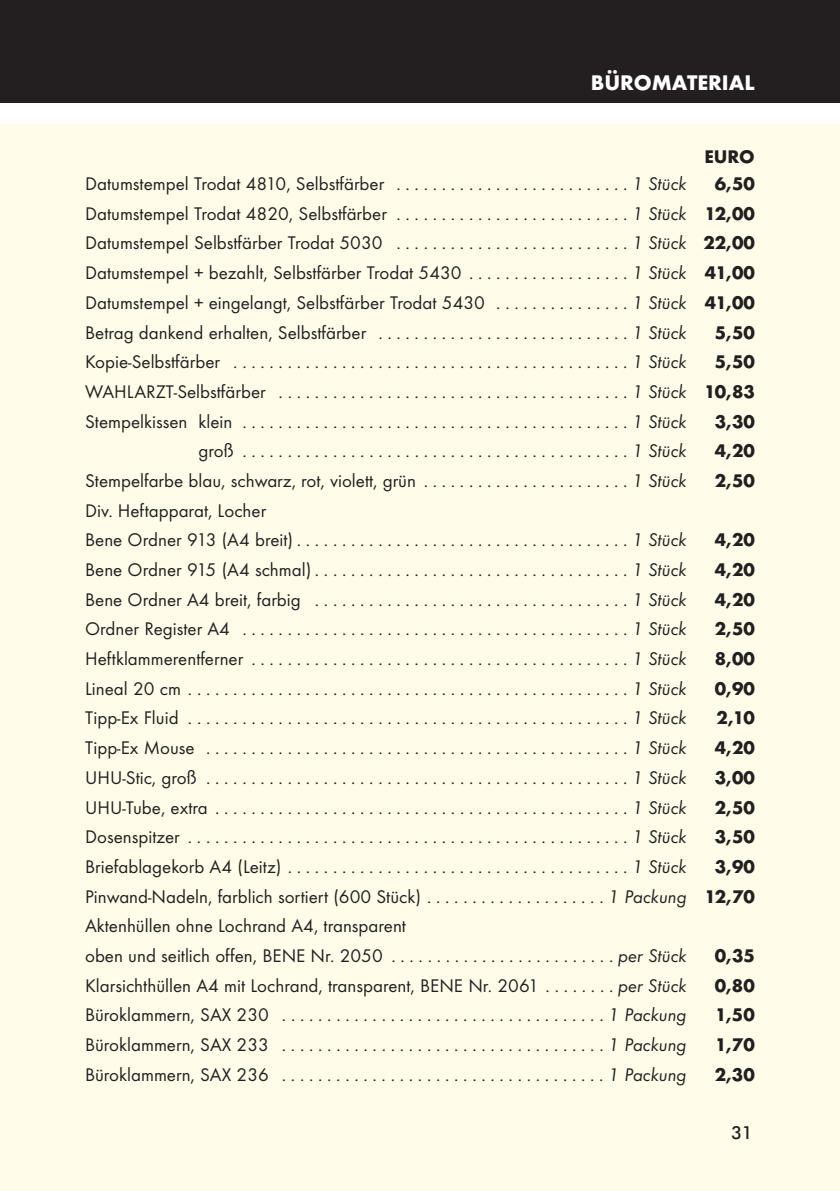
<style>
.page{position:relative;width:840px;height:1191px;background:#fff}
.page>*{position:absolute;margin:0;border:0;box-sizing:border-box;transform-origin:0 0}
.t1{font:700 22px "Futura EF";color:#fff}
.t2{font:19px/29.6px "Futura EF";color:#231f20;text-align:justify}
.t3{font:700 19px "Futura EF";color:#231f20}
.t4{font:500 18px "Futura BT";color:#231f20}
.s1{font-style:italic}
.s2{font-weight:700}
</style>
<div class="page">
<div style="left:0;top:125px;width:839px;height:1066px;background:#fffde9"></div>
<div style="left:0;top:0;width:839px;height:102px;background:#231f20"></div>
<p class="t1" style="left:590px;top:74px;width:165px">BÜROMATERIAL</p>
<p class="t3" style="left:704px;top:149px;width:52px">EURO</p>
<p class="t2" style="left:85px;top:170px;width:602px">Datumstempel Trodat 4810, Selbstfärber . . . . . . . . . . . . . . . . . . . . . . . . . . <span class="s1">1 Stück</span></p>
<p class="t2" style="left:85px;top:170px;width:670px;text-indent:629px"><span class="s2">6,50<br></span>Datumstempel Trodat 4820, Selbstfärber . . . . . . . . . . . . . . . . . . . . . . . . . . <span class="s1">1 Stück</span> <span class="s2">12,00<br></span>Datumstempel Selbstfärber Trodat 5030 . . . . . . . . . . . . . . . . . . . . . . . . . . <span class="s1">1 Stück</span> <span class="s2">22,00<br></span>Datumstempel + bezahlt, Selbstfärber Trodat 5430 . . . . . . . . . . . . . . . . . . <span class="s1">1 Stück</span> <span class="s2">41,00<br></span>Datumstempel + eingelangt, Selbstfärber Trodat 5430 . . . . . . . . . . . . . . . <span class="s1">1 Stück</span> <span class="s2">41,00<br></span>Betrag dankend erhalten, Selbstfärber . . . . . . . . . . . . . . . . . . . . . . . . . . . . <span class="s1">1 Stück</span></p>
<p class="t3" style="left:714px;top:324px;width:41px">5,50</p>
<p class="t2" style="left:85px;top:349px;width:602px">Kopie-Selbstfärber . . . . . . . . . . . . . . . . . . . . . . . . . . . . . . . . . . . . . . . . . . . . <span class="s1">1 Stück</span></p>
<p class="t2" style="left:85px;top:349px;width:670px;text-indent:629px"><span class="s2">5,50<br></span>WAHLARZT-Selbstfärber . . . . . . . . . . . . . . . . . . . . . . . . . . . . . . . . . . . . . . . <span class="s1">1 Stück</span> <span class="s2">10,83<br></span>Stempelkissen klein . . . . . . . . . . . . . . . . . . . . . . . . . . . . . . . . . . . . . . . . . . . <span class="s1">1 Stück</span></p>
<p class="t3" style="left:714px;top:414px;width:41px">3,30</p>
<p class="t2" style="left:198px;top:438px;width:489px">groß . . . . . . . . . . . . . . . . . . . . . . . . . . . . . . . . . . . . . . . . . . . <span class="s1">1 Stück</span></p>
<p class="t3" style="left:714px;top:443px;width:41px">4,20</p>
<p class="t2" style="left:85px;top:467px;width:602px">Stempelfarbe blau, schwarz, rot, violett, grün . . . . . . . . . . . . . . . . . . . . . . . <span class="s1">1 Stück</span></p>
<p class="t3" style="left:714px;top:473px;width:41px">2,50</p>
<p class="t2" style="left:85px;top:497px;width:602px">Div. Heftapparat, Locher<br>Bene Ordner 913 (A4 breit) . . . . . . . . . . . . . . . . . . . . . . . . . . . . . . . . . . . . . <span class="s1">1 Stück</span></p>
<p class="t3" style="left:714px;top:532px;width:41px">4,20</p>
<p class="t2" style="left:85px;top:556px;width:602px">Bene Ordner 915 (A4 schmal) . . . . . . . . . . . . . . . . . . . . . . . . . . . . . . . . . . . <span class="s1">1 Stück</span></p>
<p class="t3" style="left:714px;top:562px;width:41px">4,20</p>
<p class="t2" style="left:85px;top:586px;width:602px">Bene Ordner A4 breit, farbig . . . . . . . . . . . . . . . . . . . . . . . . . . . . . . . . . . . <span class="s1">1 Stück</span></p>
<p class="t3" style="left:714px;top:592px;width:41px">4,20</p>
<p class="t2" style="left:85px;top:616px;width:602px">Ordner Register A4 . . . . . . . . . . . . . . . . . . . . . . . . . . . . . . . . . . . . . . . . . . . <span class="s1">1 Stück</span></p>
<p class="t3" style="left:714px;top:621px;width:41px">2,50</p>
<p class="t2" style="left:85px;top:645px;width:602px">Heftklammerentferner . . . . . . . . . . . . . . . . . . . . . . . . . . . . . . . . . . . . . . . . . . <span class="s1">1 Stück</span></p>
<p class="t3" style="left:714px;top:651px;width:41px">8,00</p>
<p class="t2" style="left:85px;top:675px;width:602px">Lineal 20 cm . . . . . . . . . . . . . . . . . . . . . . . . . . . . . . . . . . . . . . . . . . . . . . . . . <span class="s1">1 Stück</span></p>
<p class="t3" style="left:714px;top:681px;width:41px">0,90</p>
<p class="t2" style="left:85px;top:705px;width:602px">Tipp-Ex Fluid . . . . . . . . . . . . . . . . . . . . . . . . . . . . . . . . . . . . . . . . . . . . . . . . . <span class="s1">1 Stück</span></p>
<p class="t3" style="left:716px;top:710px;width:40px">2,10</p>
<p class="t2" style="left:85px;top:734px;width:602px">Tipp-Ex Mouse . . . . . . . . . . . . . . . . . . . . . . . . . . . . . . . . . . . . . . . . . . . . . . . <span class="s1">1 Stück</span></p>
<p class="t3" style="left:714px;top:740px;width:41px">4,20</p>
<p class="t2" style="left:85px;top:764px;width:602px">UHU-Stic, groß . . . . . . . . . . . . . . . . . . . . . . . . . . . . . . . . . . . . . . . . . . . . . . . <span class="s1">1 Stück</span></p>
<p class="t3" style="left:714px;top:770px;width:41px">3,00</p>
<p class="t2" style="left:85px;top:794px;width:602px">UHU-Tube, extra . . . . . . . . . . . . . . . . . . . . . . . . . . . . . . . . . . . . . . . . . . . . . . <span class="s1">1 Stück</span></p>
<p class="t3" style="left:714px;top:799px;width:41px">2,50</p>
<p class="t2" style="left:85px;top:823px;width:602px">Dosenspitzer . . . . . . . . . . . . . . . . . . . . . . . . . . . . . . . . . . . . . . . . . . . . . . . . . <span class="s1">1 Stück</span></p>
<p class="t3" style="left:714px;top:829px;width:41px">3,50</p>
<p class="t2" style="left:85px;top:853px;width:602px">Briefablagekorb A4 (Leitz) . . . . . . . . . . . . . . . . . . . . . . . . . . . . . . . . . . . . . . <span class="s1">1 Stück</span></p>
<p class="t2" style="left:85px;top:853px;width:671px;text-align:left;text-indent:629px"><span class="s2">3,90<br></span>Pinwand-Nadeln, farblich sortiert (600 Stück) . . . . . . . . . . . . . . . . . . . . <span class="s1">1 Packung</span> <span class="s2">12,70<br></span>Aktenhüllen ohne Lochrand A4, transparent<br>oben und seitlich offen, BENE Nr. 2050 . . . . . . . . . . . . . . . . . . . . . . . . . <span class="s1">per Stück</span></p>
<p class="t3" style="left:714px;top:948px;width:41px">0,35</p>
<p class="t2" style="left:85px;top:972px;width:602px">Klarsichthüllen A4 mit Lochrand, transparent, BENE Nr. 2061 . . . . . . . . <span class="s1">per Stück</span></p>
<p class="t3" style="left:714px;top:977px;width:41px">0,80</p>
<p class="t2" style="left:85px;top:1001px;width:602px">Büroklammern, SAX 230 . . . . . . . . . . . . . . . . . . . . . . . . . . . . . . . . . . . . <span class="s1">1 Packung</span></p>
<p class="t3" style="left:714px;top:1007px;width:41px">1,50</p>
<p class="t2" style="left:85px;top:1031px;width:602px">Büroklammern, SAX 233 . . . . . . . . . . . . . . . . . . . . . . . . . . . . . . . . . . . . <span class="s1">1 Packung</span></p>
<p class="t3" style="left:714px;top:1037px;width:41px">1,70</p>
<p class="t2" style="left:85px;top:1061px;width:602px">Büroklammern, SAX 236 . . . . . . . . . . . . . . . . . . . . . . . . . . . . . . . . . . . . <span class="s1">1 Packung</span></p>
<p class="t3" style="left:714px;top:1066px;width:41px">2,30</p>
<p class="t4" style="left:730px;top:1125px;width:23px">31</p>
</div>
